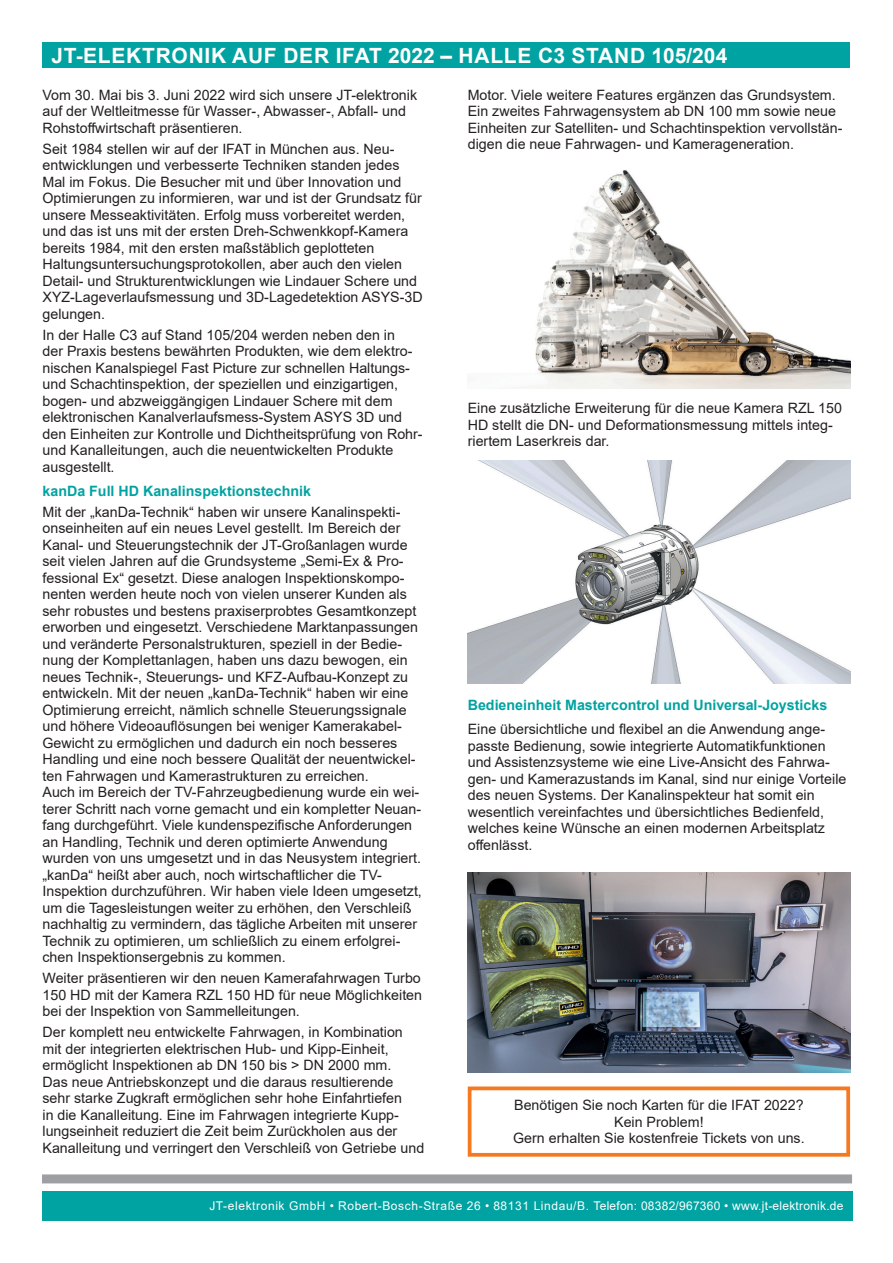
<style>
.page{position:relative;width:893px;height:1263px;background:#fff}
.page>*{position:absolute;margin:0;border:0;box-sizing:border-box;transform-origin:0 0}
.t1{font:700 21px "Arial";letter-spacing:.035em;color:#fff}
.t2{font:14.25px/16.5px "Arial";color:#231f20}
.t3{font:700 14.25px "Arial";color:#00a3a1}
.t4{font:12px "Arial";letter-spacing:.05em;color:#fff}
</style>
<div class="page">
<div style="left:42px;top:1174px;width:810px;height:9px;background:#9d9fa2"></div>
<div style="left:42px;top:1191px;width:810px;height:29px;background:#00a3a1"></div>
<div style="left:43px;top:43px;width:807px;height:25px;background:#00a3a1"></div>
<img style="left:522px;top:170px;width:328px;height:218px">
<img style="left:468px;top:461px;width:382px;height:223px">
<img style="left:468px;top:872px;width:382px;height:200px">
<div style="left:468px;top:1086px;width:382px;height:71px;border:4px solid #f47921"></div>
<h1 class="t1" style="left:51px;top:41px;width:438px">JT-elektroni k au f der IFAT 2022 – Hall</h1>
<h1 class="t1" style="left:517px;top:41px;width:85px">e C3 Stand</h1>
<h1 class="t1" style="left:651px;top:41px;width:77px">105/204</h1>
<p class="t2" style="left:43px;top:86px;width:376px">Vom 30. Mai bis 3. Juni 2022 wird sich unsere JT-elektronik auf der Weltleitmesse für Wasser-, Abwasser-, Abfall- und<br>Rohstoffwirtschaft präsentieren.</p>
<p class="t2" style="left:43px;top:140px;width:382px">Seit 1984 stellen wir auf der IFAT in München aus. Neu&shy;entwicklungen und verbesserte Techniken standen jedes Mal im Fokus. Die Besucher mit und über Innovation und Optimierungen zu informieren, war und ist der Grundsatz für unsere Messeaktivitäten. Erfolg muss vorbereitet werden, und das ist uns mit der ersten Dreh-Schwenkkopf-Kamera bereits 1984, mit den ersten maßstäblich geplotteten Haltungsuntersuchungsprotokollen, aber auch den vielen Detail- und Strukturentwicklungen wie Lindauer Schere und XYZ-Lageverlaufsmessung und 3D-Lagedetektion ASYS-3D gelungen.</p>
<p class="t2" style="left:43px;top:326px;width:382px">In der Halle C3 auf Stand 105/204 werden neben den in<br>der Praxis bestens bewährten Produkten, wie dem elektro&shy;nischen Kanalspiegel Fast Picture zur schnellen Haltungs&shy;und Schachtinspektion, der speziellen und einzigartigen, bogen- und abzweiggängigen Lindauer Schere mit dem elektronischen Kanalverlaufsmess-System ASYS 3D und den Einheiten zur Kontrolle und Dichtheitsprüfung von Rohr&shy;und Kanalleitungen, auch die neuentwickelten Produkte ausgestellt.</p>
<p class="t3" style="left:43px;top:481px;width:270px">kanDa Full HD Kanalinspektionstechnik</p>
<p class="t2" style="left:43px;top:503px;width:381px">Mit der „kanDa-Technik“ haben wir unsere Kanalinspekti&shy;onseinheiten auf ein neues Level gestellt. Im Bereich der Kanal- und Steuerungstechnik der JT-Großanlagen wurde seit vielen Jahren auf die Grundsysteme „Semi-Ex &amp; Pro&shy;fessional Ex“ gesetzt. Diese analogen Inspektionskompo&shy;nenten werden heute noch von vielen unserer Kunden als sehr robustes und bestens praxiserprobtes Gesamtkonzept erworben und eingesetzt. Verschiedene Marktanpassungen und veränderte Personalstrukturen, speziell in der Bedie&shy;nung der Komplettanlagen, haben uns dazu bewogen, ein neues Technik-, Steuerungs- und KFZ-Aufbau-Konzept zu entwickeln. Mit der neuen „kanDa-Technik“ haben wir eine Optimierung erreicht, nämlich schnelle Steuerungssignale und höhere Videoauflösungen bei weniger Kamerakabel-Gewicht zu ermöglichen und dadurch ein noch besseres Handling und eine noch bessere Qualität der neuentwickel&shy;ten Fahrwagen und Kamerastrukturen zu erreichen.<br>Auch im Bereich der TV-Fahrzeugbedienung wurde ein wei&shy;terer Schritt nach vorne gemacht und ein kompletter Neuan&shy;fang durchgeführt. Viele kundenspezifische Anforderungen an Handling, Technik und deren optimierte Anwendung wurden von uns umgesetzt und in das Neusystem integriert. „kanDa“ heißt aber auch, noch wirtschaftlicher die TV-Inspektion durchzuführen. Wir haben viele Ideen umgesetzt, um die Tagesleistungen weiter zu erhöhen, den Verschleiß nachhaltig zu vermindern, das tägliche Arbeiten mit unserer Technik zu optimieren, um schließlich zu einem erfolgrei&shy;chen Inspektionsergebnis zu kommen.</p>
<p class="t2" style="left:43px;top:970px;width:381px;text-align:justify">Weiter präsentieren wir den neuen Kamerafahrwagen Turbo 150 HD mit der Kamera RZL 150 HD für neue Möglichkeiten bei der Inspektion von Sammelleitungen.</p>
<p class="t2" style="left:43px;top:1024px;width:383px">Der komplett neu entwickelte Fahrwagen, in Kombination mit der integrierten elektrischen Hub- und Kipp-Einheit, ermöglicht Inspektionen ab DN 150 bis &gt; DN 2000 mm.<br>Das neue Antriebskonzept und die daraus resultierende sehr starke Zugkraft ermöglichen sehr hohe Einfahrtiefen<br>in die Kanalleitung. Eine im Fahrwagen integrierte Kupp&shy;lungseinheit reduziert die Zeit beim Zurückholen aus der Kanalleitung und verringert den Verschleiß von Getriebe und</p>
<p class="t2" style="left:468px;top:86px;width:376px">Motor. Viele weitere Features ergänzen das Grundsystem.<br>Ein zweites Fahrwagensystem ab DN 100 mm sowie neue Einheiten zur Satelliten- und Schachtinspektion vervollstän&shy;digen die neue Fahrwagen- und Kamerageneration.</p>
<p class="t2" style="left:468px;top:400px;width:376px">Eine zusätzliche Erweiterung für die neue Kamera RZL 150<br>HD stellt die DN- und Deformationsmessung mittels integ&shy;riertem Laserkreis dar.</p>
<p class="t3" style="left:468px;top:695px;width:361px">Bedieneinheit Mastercontrol und Universal-Joysticks</p>
<p class="t2" style="left:468px;top:721px;width:380px">Eine übersichtliche und flexibel an die Anwendung ange&shy;passte Bedienung, sowie integrierte Automatikfunktionen und Assistenzsysteme wie eine Live-Ansicht des Fahrwa&shy;gen- und Kamerazustands im Kanal, sind nur einige Vorteile des neuen Systems. Der Kanalinspekteur hat somit ein wesentlich vereinfachtes und übersichtliches Bedienfeld, welches keine Wünsche an einen modernen Arbeitsplatz offenlässt.</p>
<p class="t2" style="left:513px;top:1097px;width:293px;text-align:center">Benötigen Sie noch Karten für die IFAT 2022?<br>Kein Problem!<br>Gern erhalten Sie kostenfreie Tickets von uns.</p>
<p class="t4" style="left:209px;top:1197px;width:636px">JT-elektronik GmbH • Robert-Bosch-Straße 26 • 88131 Lindau/B. Telefon: 08382/967360 • www.jt-elektronik.de</p>
</div>
